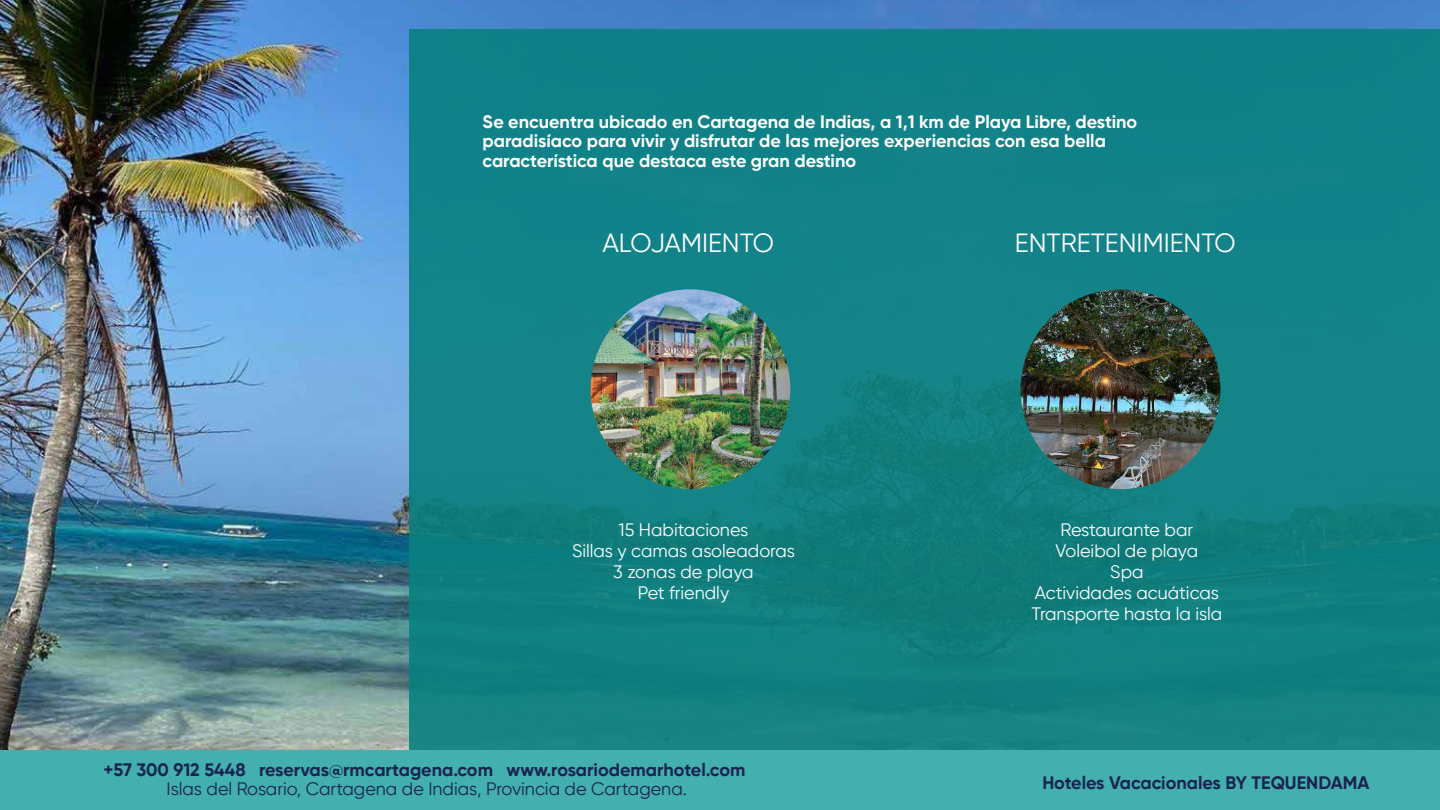
<style>
.page{position:relative;width:1440px;height:810px;background:#fff}
.page>*{position:absolute;margin:0;border:0;box-sizing:border-box;transform-origin:0 0}
.t1{font:26.25px "Gilroy";color:#fff}
.t2{font:700 18px/19.5px "Gilroy";color:#fff}
.t3{font:18px/21px "Gilroy";color:#fff;text-align:center}
.t4{font:700 18px "Gilroy";color:#18244f}
.t5{font:18px "Gilroy";color:#18244f}
</style>
<div class="page">
<img style="left:0;top:0;width:956px;height:750px">
<div style="left:956px;top:0;width:484px;height:29px;background:#447fc5"></div>
<div style="left:410px;top:29px;width:1030px;height:752px;background:linear-gradient(to right,#128185,#128184)"></div>
<img style="left:591px;top:289px;width:199px;height:200px;border-radius:100px">
<div style="left:0;top:750px;width:1440px;height:60px;background:#44afaf"></div>
<img style="left:1021px;top:289px;width:199px;height:200px;border-radius:100px">
<p class="t2" style="left:483px;top:112px;width:656px">Se encuentra ubicado en Cartagena de Indias, a 1,1 km de Playa Libre, destino paradisíaco para vivir y disfrutar de las mejores experiencias con esa bella característica que destaca este gran destino</p>
<h1 class="t1" style="left:602px;top:227px;width:173px">ALOJAMIENTO</h1>
<p class="t3" style="left:572px;top:519px;width:224px">15 Habitaciones<br>Sillas y camas asoleadoras<br>3 zonas de playa<br>Pet friendly</p>
<p class="t4" style="left:104px;top:758px;width:643px">+57 300 912 5448 reservas@rmcartagena.com www.rosariodemarhotel.com</p>
<p class="t5" style="left:167px;top:778px;width:522px">Islas del Rosario, Cartagena de Indias, Provincia de Cartagena.</p>
<h1 class="t1" style="left:1015px;top:227px;width:222px">ENTRETENIMIENTO</h1>
<p class="t3" style="left:1032px;top:519px;width:192px">Restaurante bar<br>Voleibol de playa<br>Spa<br>Actividades acuáticas<br>Transporte hasta la isla</p>
<p class="t4" style="left:1042px;top:771px;width:329px">Hoteles Vacacionales BY TEQUENDAMA</p>
</div>
